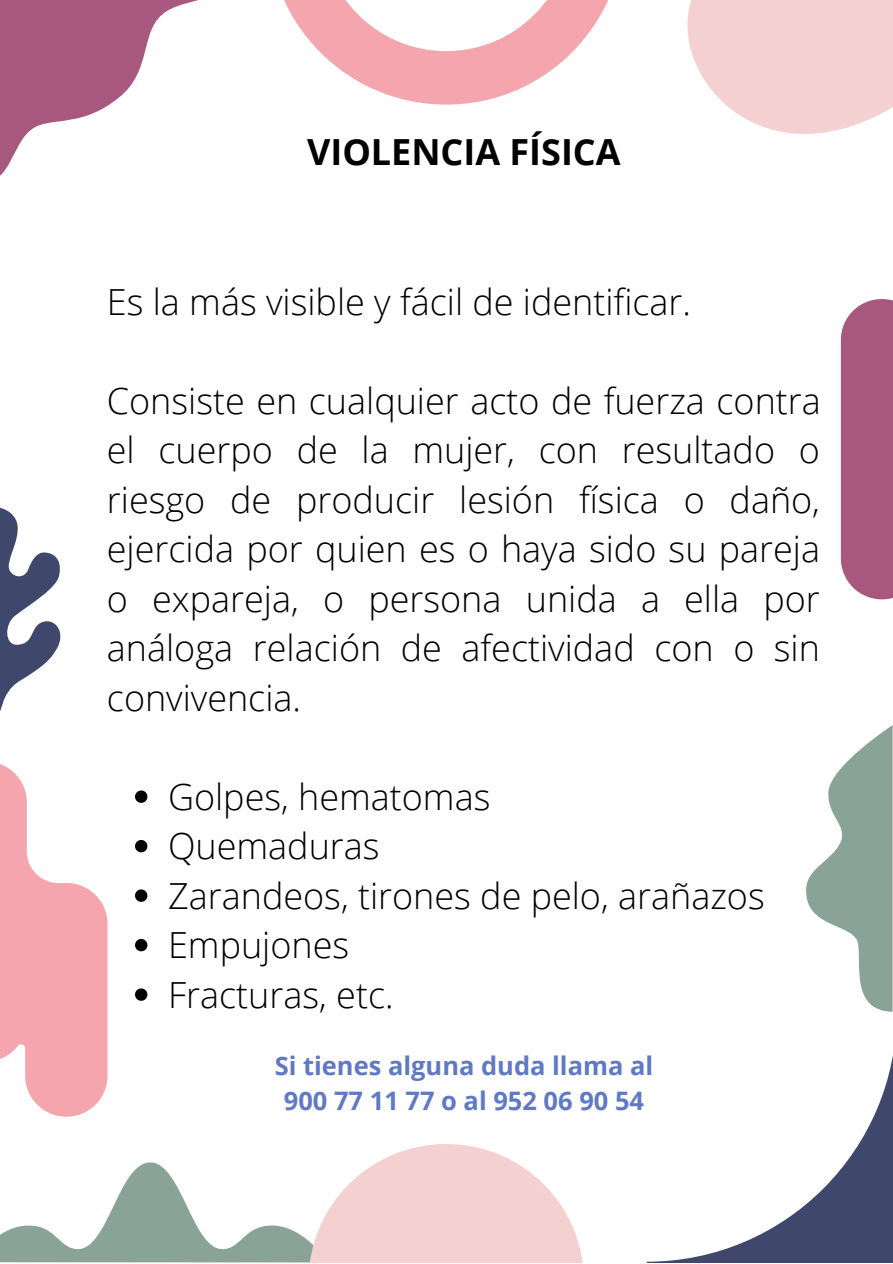
<style>
.page{position:relative;width:893px;height:1264px;background:#fff}
.page>*{position:absolute;margin:0;border:0;box-sizing:border-box;transform-origin:0 0}
.t1{font:300 36px/49.5px "Open Sans";color:#000}
.t2{font:700 36px "Open Sans";color:#000}
.t3{font:700 25.5px/34.8px "Open Sans";color:#6079c5;text-align:center}
</style>
<div class="page">
<svg style="left:687px;top:0;width:205px;height:134px;fill:#f4d0d0"></svg>
<svg style="left:0;top:0;width:198px;height:176px;fill:#a8577e"></svg>
<svg style="left:646px;top:1011px;width:246px;height:251px"></svg>
<svg style="left:284px;top:0;width:324px;height:105px"></svg>
<svg style="left:0;top:764px;width:107px;height:352px"></svg>
<svg style="left:840px;top:299px;width:52px;height:301px"></svg>
<svg style="left:0;top:1144px;width:583px;height:118px"></svg>
<svg style="left:0;top:507px;width:60px;height:204px"></svg>
<svg style="left:806px;top:725px;width:86px;height:286px"></svg>
<svg style="left:135px;top:790px;width:12px;height:12px"></svg>
<svg style="left:135px;top:840px;width:12px;height:12px"></svg>
<svg style="left:135px;top:889px;width:12px;height:12px"></svg>
<svg style="left:135px;top:938px;width:12px;height:13px"></svg>
<svg style="left:135px;top:988px;width:12px;height:12px"></svg>
<p class="t2" style="left:307px;top:127px;width:315px">VIOLENCIA FÍSICA</p>
<p class="t1" style="left:107px;top:276px;width:585px">Es la más visible y fácil de identificar.</p>
<p class="t1" style="left:107px;top:375px;width:715px;text-align:justify">Consiste en cualquier acto de fuerza contra el cuerpo de la mujer, con resultado o riesgo de producir lesión física o daño, ejercida por quien es o haya sido su pareja o expareja, o persona unida a ella por análoga relación de afectividad con o sin convivencia.</p>
<p class="t1" style="left:168px;top:770px;width:598px">Golpes, hematomas<br>Quemaduras<br>Zarandeos, tirones de pelo, arañazos<br>Empujones<br>Fracturas, etc.</p>
<p class="t3" style="left:275px;top:1047px;width:380px">Si tienes alguna duda llama al<br>900 77 11 77 o al 952 06 90 54</p>
</div>
